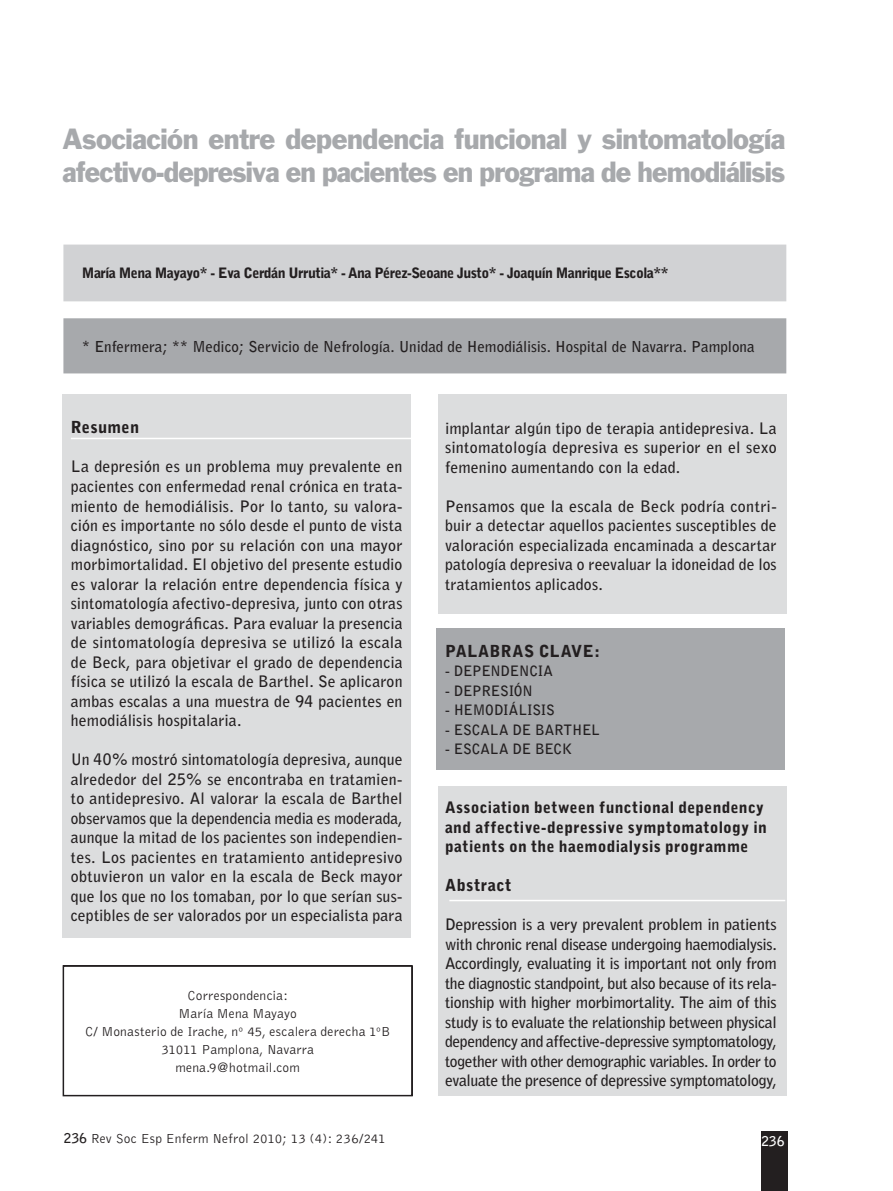
<style>
.page{position:relative;width:893px;height:1191px;background:#fff}
.page>*{position:absolute;margin:0;border:0;box-sizing:border-box;transform-origin:0 0}
.t1{font:27px/33px "Franklin Gothic";letter-spacing:-.03em;color:#a7a9ac;scale:.96 1}
.t2{font:900 16.5px "Bell Gothic";letter-spacing:.02em;color:#231f20}
.t3{font:700 15.75px/19.5px "Bell Gothic";letter-spacing:.005em;color:#231f20;text-align:justify}
.t4{font:900 15.75px/19.5px "Bell Gothic";letter-spacing:.02em;color:#231f20}
.t5{font:700 15px "Bell Gothic";color:#231f20}
.t6{font:900 14.25px "Bell Gothic";letter-spacing:-.04em;color:#231f20}
.t7{font:700 14.25px "Bell Gothic";letter-spacing:-.01em;color:#231f20}
.t8{font:300 13.5px/18px "Bell Gothic";letter-spacing:.01em;color:#231f20;text-align:center}
.t9{font:700 13.5px "Bell Gothic";color:#fff}
.s1{font-weight:700}
</style>
<div class="page">
<div style="left:761px;top:1131px;width:27px;height:60px;background:#231f20"></div>
<div style="left:62px;top:394px;width:349px;height:544px;background:#dcddde"></div>
<div style="left:438px;top:394px;width:349px;height:219px;background:#dcddde"></div>
<div style="left:438px;top:786px;width:349px;height:310px;background:#dcddde"></div>
<hr style="left:71px;top:438px;width:340px;height:1px;background:#fff">
<hr style="left:449px;top:899px;width:336px;height:2px;background:#fff">
<div style="left:437px;top:628px;width:348px;height:142px;background:#a7a9ac"></div>
<div style="left:64px;top:245px;width:722px;height:56px;background:#d1d2d4"></div>
<div style="left:63px;top:244px;width:723px;height:57px;border:2px solid #d1d2d4"></div>
<div style="left:64px;top:319px;width:722px;height:54px;background:#a7a9ac"></div>
<div style="left:63px;top:318px;width:723px;height:55px;border:2px solid #a7a9ac"></div>
<svg style="left:63px;top:965px;width:350px;height:131px"></svg>
<h1 class="t1" style="left:62px;top:125px;width:754px">Asociación entre dependencia funcional y sintomatología afectivo-depresiva en pacientes en programa de hemodiálisis</h1>
<p class="t6" style="left:82px;top:268px;width:588px">María Mena Mayayo* - Eva Cerdán Urrutia* - Ana Pérez-Seoane Justo* - Joaquín Manrique Escola**</p>
<p class="t5" style="left:82px;top:340px;width:674px">* Enfermera; ** Medico; Servicio de Nefrología. Unidad de Hemodiálisis. Hospital de Navarra. Pamplona</p>
<p class="t2" style="left:71px;top:421px;width:70px">Resumen</p>
<p class="t3" style="left:71px;top:458px;width:333px">La depresión es un problema muy prevalente en pacientes con enfermedad renal crónica en trata&shy;miento de hemodiálisis. Por lo tanto, su valora&shy;ción es importante no sólo desde el punto de vista diagnóstico, sino por su relación con una mayor morbimortalidad. El objetivo del presente estudio es valorar la relación entre dependencia física y sintomatología afectivo-depresiva, junto con otras variables demográficas. Para evaluar la presencia de sintomatología depresiva se utilizó la escala de Beck, para objetivar el grado de dependencia física se utilizó la escala de Barthel. Se aplicaron ambas escalas a una muestra de 94 pacientes en hemodiálisis hospitalaria.</p>
<p class="t3" style="left:71px;top:751px;width:333px">Un 40% mostró sintomatología depresiva, aunque alrededor del 25% se encontraba en tratamien&shy;to antidepresivo. Al valorar la escala de Barthel observamos que la dependencia media es moderada, aunque la mitad de los pacientes son independien&shy;tes. Los pacientes en tratamiento antidepresivo obtuvieron un valor en la escala de Beck mayor que los que no los tomaban, por lo que serían sus&shy;ceptibles de ser valorados por un especialista para</p>
<p class="t8" style="left:85px;top:987px;width:307px">Correspondencia:<br>María Mena Mayayo<br>C/ Monasterio de Irache, nº 45, escalera derecha 1ºB<br>31011 Pamplona, Navarra<br>mena.9@hotmail.com</p>
<p class="t3" style="left:445px;top:419px;width:333px">implantar algún tipo de terapia antidepresiva. La sintomatología depresiva es superior en el sexo femenino aumentando con la edad.</p>
<p class="t3" style="left:445px;top:497px;width:333px">Pensamos que la escala de Beck podría contri&shy;buir a detectar aquellos pacientes susceptibles de valoración especializada encaminada a descartar patología depresiva o reevaluar la idoneidad de los tratamientos aplicados.</p>
<p class="t2" style="left:445px;top:644px;width:156px">PALABRAS CLAVE:</p>
<p class="t7" style="left:445px;top:665px;width:109px">- DEPENDENCIA</p>
<p class="t7" style="left:445px;top:685px;width:89px">- DEPRESIÓN</p>
<p class="t7" style="left:445px;top:704px;width:111px">- HEMODIÁLISIS</p>
<p class="t7" style="left:445px;top:724px;width:156px">- ESCALA DE BARTHEL</p>
<p class="t7" style="left:445px;top:743px;width:128px">- ESCALA DE BECK</p>
<p class="t4" style="left:445px;top:799px;width:323px">Association between functional dependency and affective-depressive symptomatology in patients on the haemodialysis programme</p>
<p class="t2" style="left:445px;top:879px;width:68px">Abstract</p>
<p class="t3" style="left:445px;top:916px;width:333px">Depression is a very prevalent problem in patients with chronic renal disease undergoing haemodialysis.<br>Accordingly, evaluating it is important not only from the diagnostic standpoint, but also because of its rela&shy;tionship with higher morbimortality. The aim of this study is to evaluate the relationship between physical dependency and affective-depressive symptomatology, together with other demographic variables. In order to evaluate the presence of depressive symptomatology,</p>
<p class="t8" style="left:64px;top:1130px;width:323px"><span class="s1">236</span> Rev Soc Esp Enferm Nefrol 2010; 13 (4): 236/241</p>
<p class="t9" style="left:761px;top:1135px;width:25px">236</p>
</div>
